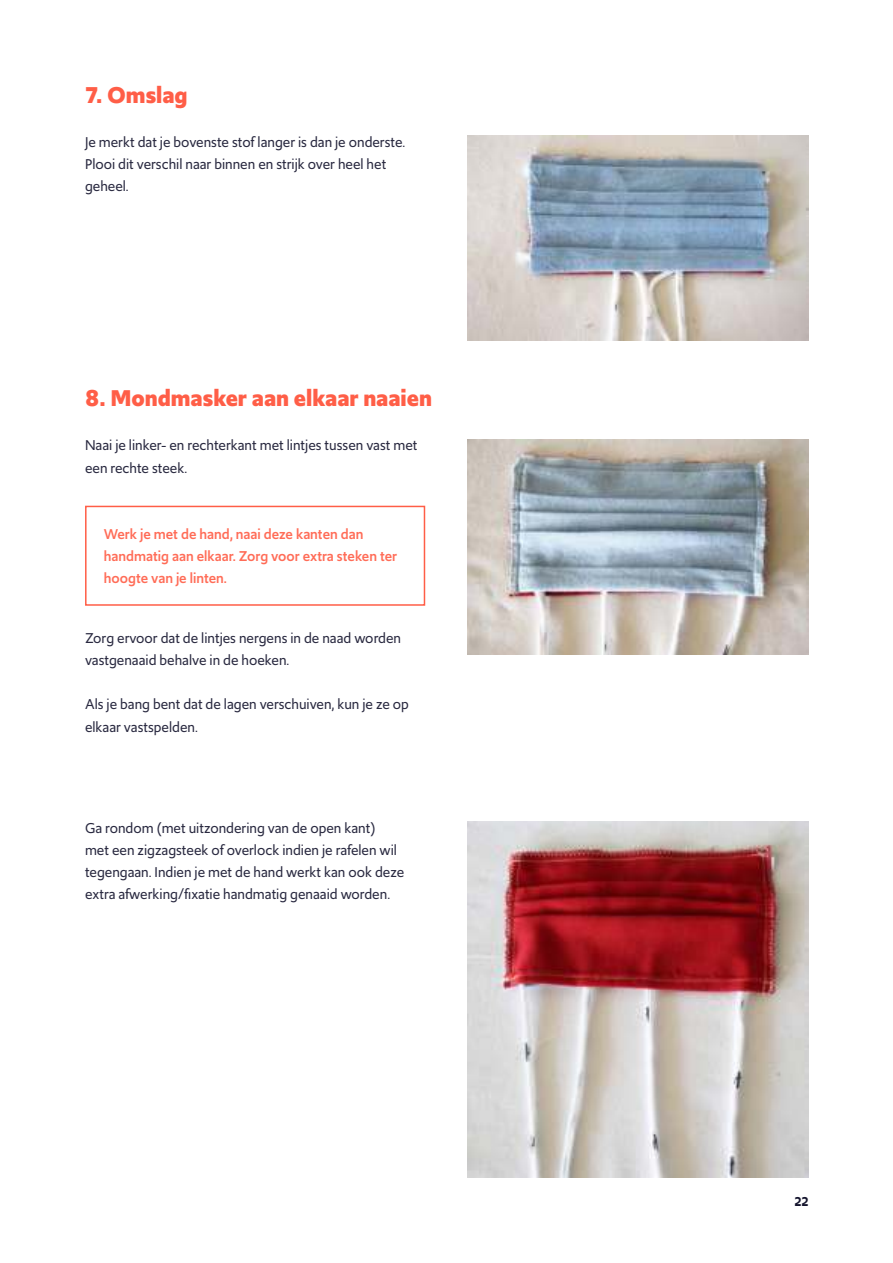
<style>
.page{position:relative;width:893px;height:1263px;background:#fff}
.page>*{position:absolute;margin:0;border:0;box-sizing:border-box;transform-origin:0 0}
.t1{font:700 24px "Upgrade";color:#ff5e47}
.t2{font:15px/22.2px "Upgrade";color:#292940}
.t3{font:500 15px/22.2px "Upgrade";color:#ff6c57}
.t4{font:600 13.5px "Upgrade";color:#14142d}
</style>
<div class="page">
<img style="left:468px;top:136px;width:340px;height:204px">
<img style="left:468px;top:439px;width:340px;height:215px">
<img style="left:468px;top:821px;width:340px;height:357px">
<div style="left:85px;top:506px;width:340px;height:100px;border:2px solid #ff5e47"></div>
<h1 class="t1" style="left:85px;top:85px;width:104px">7. Omslag</h1>
<p class="t2" style="left:85px;top:132px;width:322px">Je merkt dat je bovenste stof langer is dan je onderste.<br>Plooi dit verschil naar binnen en strijk over heel het geheel.</p>
<h1 class="t1" style="left:85px;top:388px;width:348px">8. Mondmasker aan elkaar naaien</h1>
<p class="t2" style="left:85px;top:435px;width:334px">Naai je linker- en rechterkant met lintjes tussen vast met een rechte steek.</p>
<p class="t3" style="left:104px;top:524px;width:295px">Werk je met de hand, naai deze kanten dan handmatig aan elkaar. Zorg voor extra steken ter hoogte van je linten.</p>
<p class="t2" style="left:85px;top:628px;width:317px">Zorg ervoor dat de lintjes nergens in de naad worden vastgenaaid behalve in de hoeken.</p>
<p class="t2" style="left:85px;top:694px;width:325px">Als je bang bent dat de lagen verschuiven, kun je ze op elkaar vastspelden.</p>
<p class="t2" style="left:85px;top:818px;width:321px">Ga rondom (met uitzondering van de open kant)<br>met een zigzagsteek of overlock indien je rafelen wil tegengaan. Indien je met de hand werkt kan ook deze extra afwerking/fixatie handmatig genaaid worden.</p>
<p class="t4" style="left:794px;top:1196px;width:16px">22</p>
</div>
